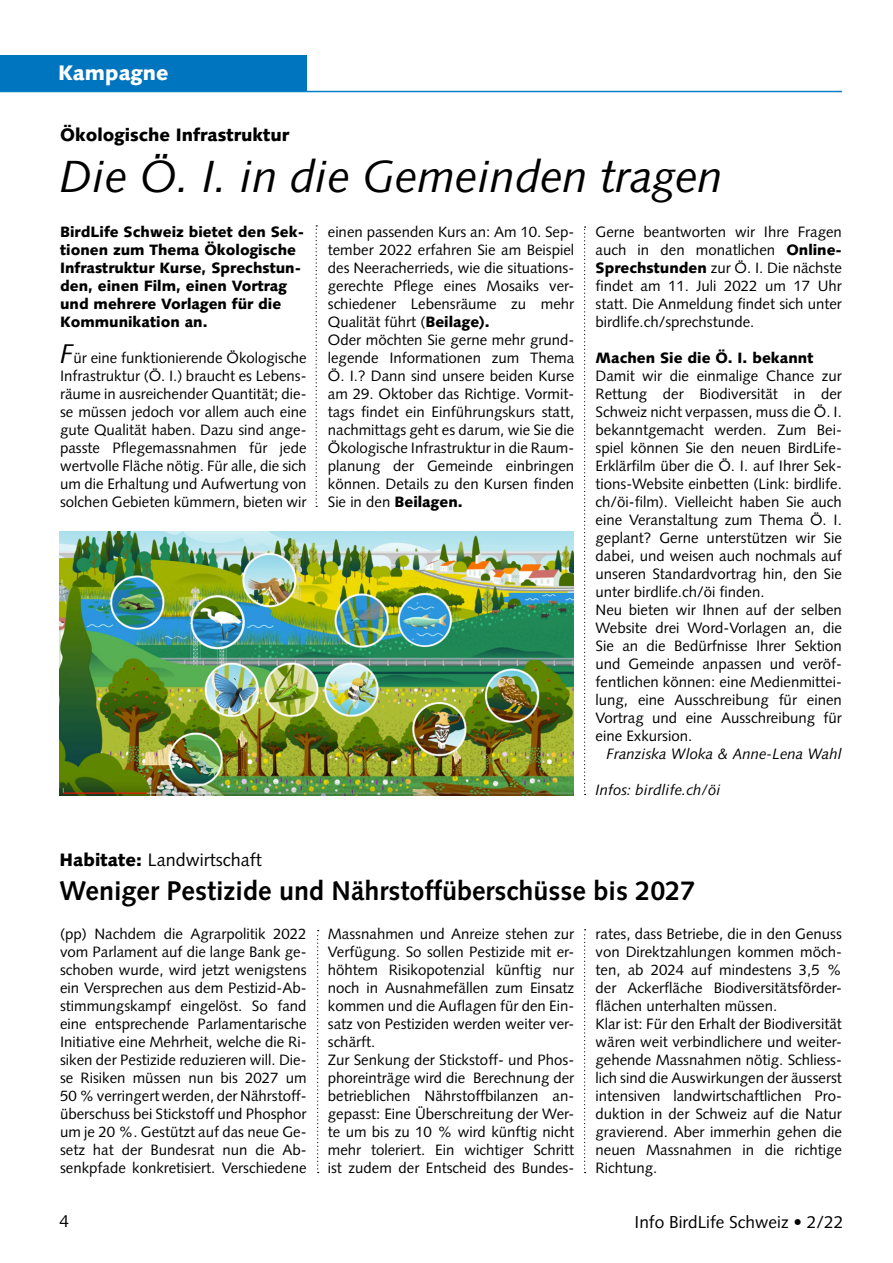
<style>
.page{position:relative;width:893px;height:1263px;background:#fff}
.page>*{position:absolute;margin:0;border:0;box-sizing:border-box;transform-origin:0 0}
.Titel_gross{font:italic 45px "Syntax LT";color:#000}
.Titel_18pt_bold{font:700 27px "Syntax LT";color:#000}
.t1{font:900 21px "Syntax LT";color:#fff}
.Übertitel{font:900 18px "Syntax LT";color:#000}
.Übertitel-2{font:18px "Syntax LT";color:#000}
.t2{font:17.25px "Syntax LT";color:#000}
.Grundtext{font:15px/18px "Syntax LT";color:#000;text-align:justify}
.Lead{font:900 15px/18px "Syntax LT";color:#000}
.Grundtext-2{font:italic 15px "Syntax LT";color:#000}
.Untertitel{font:900 15px "Syntax LT";color:#000}
.s1{font-style:italic;font-size:27px}
.s2{font-weight:900}
</style>
<div class="page">
<hr style="left:0;top:91px;width:842px;height:1px;background:#0080c6">
<div style="left:0;top:55px;width:306px;height:36px;background:#0075bf"></div>
<svg style="left:584px;top:226px;width:2px;height:569px"></svg>
<svg style="left:584px;top:929px;width:2px;height:244px"></svg>
<svg style="left:316px;top:225px;width:1px;height:282px"></svg>
<svg style="left:317px;top:930px;width:2px;height:243px"></svg>
<img style="left:60px;top:532px;width:513px;height:263px">
<p class="t1" style="left:58px;top:60px;width:112px">Kampagne</p>
<p class="Übertitel" style="left:60px;top:125px;width:231px">Ökologische Infrastruktur</p>
<p class="Titel_gross" style="left:60px;top:150px;width:664px">Die Ö. I. in die Gemeinden tragen</p>
<p class="Lead" style="left:60px;top:223px;width:245px">BirdLife Schweiz bietet den Sek&shy;tionen zum Thema Ökologische<br>Infrastruktur Kurse, Sprechstun&shy;den, einen Film, einen Vortrag und mehrere Vorlagen für die<br>Kommunikation an.</p>
<p class="Grundtext" style="left:60px;top:349px;width:248px"><span class="s1">F</span>ür eine funktionierende Ökologische Infrastruktur (Ö. I.) braucht es Lebens&shy;räume in ausreichender Quantität; die&shy;se müssen jedoch vor allem auch eine gute Qualität haben. Dazu sind ange&shy;passte Pflegemassnahmen für jede wertvolle Fläche nötig. Für alle, die sich um die Erhaltung und Aufwertung von solchen Gebieten kümmern, bieten wir</p>
<p class="Grundtext" style="left:328px;top:223px;width:248px">einen passenden Kurs an: Am 10. Sep&shy;tember 2022 erfahren Sie am Beispiel des Neeracherrieds, wie die situations&shy;gerechte Pflege eines Mosaiks ver&shy;schiedener Lebensräume zu mehr Qualität führt (<span class="s2">Beilage).</span></p>
<p class="Grundtext" style="left:328px;top:331px;width:248px">Oder möchten Sie gerne mehr grund&shy;legende Informationen zum Thema Ö. I.? Dann sind unsere beiden Kurse am 29. Oktober das Richtige. Vormit&shy;tags findet ein Einführungskurs statt, nachmittags geht es darum, wie Sie die Ökologische Infrastruktur in die Raum&shy;planung der Gemeinde einbringen können. Details zu den Kursen finden Sie in den <span class="s2">Beilagen.</span></p>
<p class="Grundtext" style="left:595px;top:223px;width:248px">Gerne beantworten wir Ihre Fragen auch in den monatlichen <span class="s2">Online-Sprechstunden</span> zur Ö. I. Die nächste findet am 11. Juli 2022 um 17 Uhr statt. Die Anmeldung findet sich unter birdlife.ch/sprechstunde.</p>
<p class="Untertitel" style="left:595px;top:349px;width:219px">Machen Sie die Ö. I. bekannt</p>
<p class="Grundtext" style="left:595px;top:367px;width:248px">Damit wir die einmalige Chance zur Rettung der Biodiversität in der Schweiz nicht verpassen, muss die Ö. I. bekanntgemacht werden. Zum Bei&shy;spiel können Sie den neuen BirdLife-Erklärfilm über die Ö. I. auf Ihrer Sek&shy;tions-Website einbetten (Link: birdlife. ch/öi-film). Vielleicht haben Sie auch eine Veranstaltung zum Thema Ö. I. geplant? Gerne unterstützen wir Sie dabei, und weisen auch nochmals auf unseren Standardvortrag hin, den Sie unter birdlife.ch/öi finden.</p>
<p class="Grundtext" style="left:595px;top:601px;width:248px">Neu bieten wir Ihnen auf der selben Website drei Word-Vorlagen an, die Sie an die Bedürfnisse Ihrer Sektion und Gemeinde anpassen und veröf&shy;fentlichen können: eine Medienmittei&shy;lung, eine Ausschreibung für einen Vortrag und eine Ausschreibung für eine Exkursion.</p>
<p class="Grundtext-2" style="left:607px;top:745px;width:237px">Franziska Wloka &amp; Anne-Lena Wahl</p>
<p class="Grundtext-2" style="left:595px;top:781px;width:127px">Infos: birdlife.ch/öi</p>
<p class="Übertitel-2" style="left:60px;top:849px;width:204px"><span class="s2">Habitate:</span> Landwirtschaft</p>
<p class="Titel_18pt_bold" style="left:60px;top:875px;width:637px">Weniger Pestizide und Nährstoffüberschüsse bis 2027</p>
<p class="Grundtext" style="left:60px;top:925px;width:248px;text-align:left">(pp) Nachdem die Agrarpolitik 2022 vom Parlament auf die lange Bank ge&shy;schoben wurde, wird jetzt wenigstens ein Versprechen aus dem Pestizid-Ab&shy;stimmungskampf eingelöst. So fand eine entsprechende Parlamentarische Initiative eine Mehrheit, welche die Ri&shy;siken der Pestizide reduzieren will. Die&shy;se Risiken müssen nun bis 2027 um 50 % verringert werden, der Nährstoff&shy;überschuss bei Stickstoff und Phosphor um je 20 %. Gestützt auf das neue Ge&shy;setz hat der Bundesrat nun die Ab&shy;senkpfade konkretisiert. Verschiedene</p>
<p class="Grundtext" style="left:328px;top:925px;width:248px">Massnahmen und Anreize stehen zur Verfügung. So sollen Pestizide mit er&shy;höhtem Risikopotenzial künftig nur noch in Ausnahmefällen zum Einsatz kommen und die Auflagen für den Ein&shy;satz von Pestiziden werden weiter ver&shy;schärft.</p>
<p class="Grundtext" style="left:328px;top:1051px;width:248px;text-align:left">Zur Senkung der Stickstoff- und Phos&shy;phoreinträge wird die Berechnung der betrieblichen Nährstoffbilanzen an&shy;gepasst: Eine Überschreitung der Wer&shy;te um bis zu 10 % wird künftig nicht mehr toleriert. Ein wichtiger Schritt ist zudem der Entscheid des Bundes-</p>
<p class="Grundtext" style="left:595px;top:925px;width:248px;text-align:left">rates, dass Betriebe, die in den Genuss von Direktzahlungen kommen möch&shy;ten, ab 2024 auf mindestens 3,5 % der Ackerfläche Biodiversitätsförder&shy;flächen unterhalten müssen.</p>
<p class="Grundtext" style="left:595px;top:1015px;width:248px">Klar ist: Für den Erhalt der Biodiversität wären weit verbindlichere und weiter&shy;gehende Massnahmen nötig. Schliess&shy;lich sind die Auswirkungen der äusserst intensiven landwirtschaftlichen Pro&shy;duktion in der Schweiz auf die Natur gravierend. Aber immerhin gehen die neuen Massnahmen in die richtige Richtung.</p>
<p class="t2" style="left:60px;top:1211px;width:11px">4</p>
<p class="t2" style="left:635px;top:1212px;width:210px">Info BirdLife Schweiz • 2/22</p>
</div>
